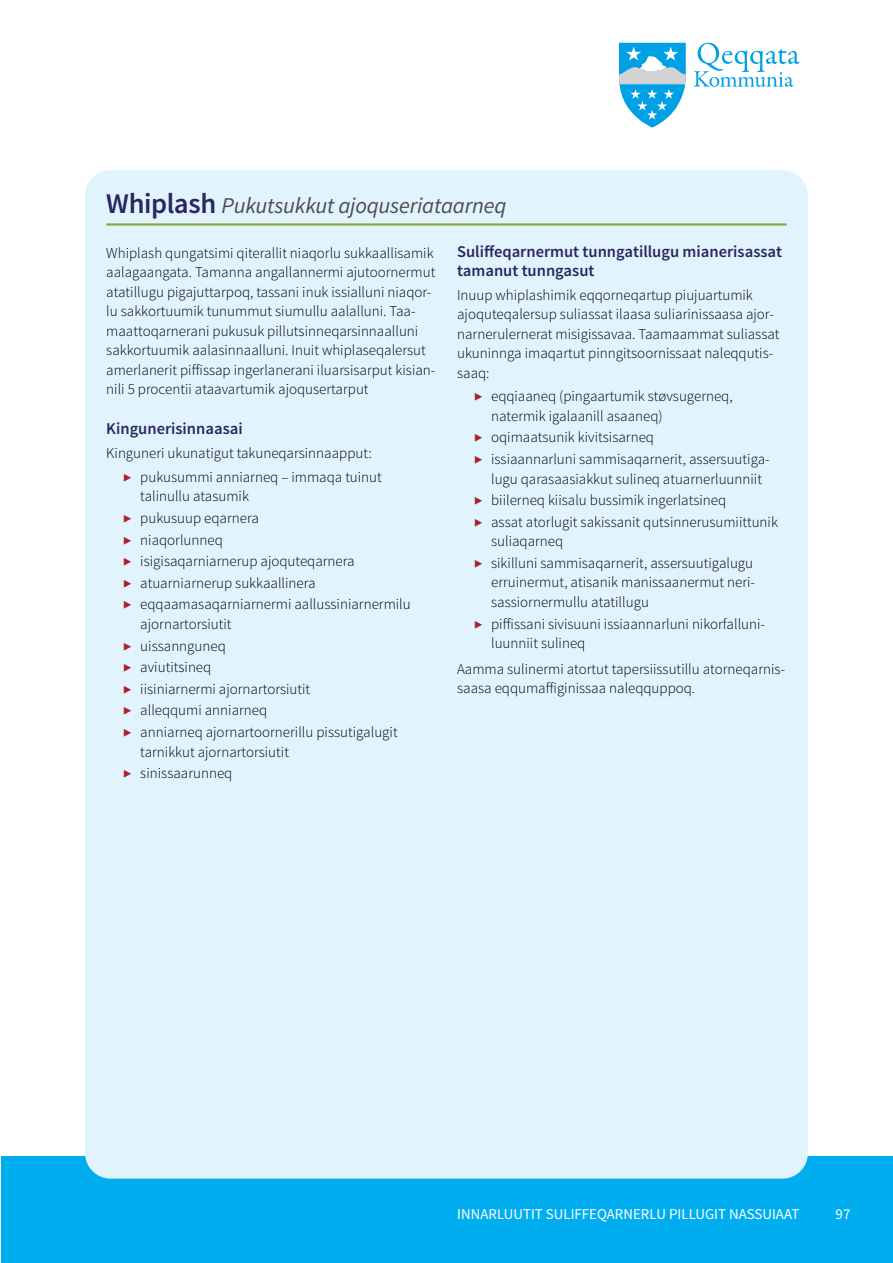
<style>
.page{position:relative;width:893px;height:1263px;background:#fff}
.page>*{position:absolute;margin:0;border:0;box-sizing:border-box;transform-origin:0 0}
.t1{font:italic 22.5px "Source Sans Pro";letter-spacing:-.01em;color:#4d4d4f}
.t2{font:600 16.5px/18.8px "Source Sans Pro";color:#2a2760}
.t3{font:300 15px/19.5px "Source Sans Pro";color:#000}
.t4{font:15px "Source Sans Pro";color:#fff}
.s1{font-weight:600;font-style:normal;font-size:28.5px;color:#2a2760}
.s2{color:#ad1f2d}
</style>
<div class="page">
<div style="left:2px;top:1157px;width:891px;height:106px;background:#00aeef"></div>
<div style="left:85px;top:170px;width:723px;height:1009px;background:#e1f4fd;border-radius:26px"></div>
<svg style="left:694px;top:43px;width:105px;height:44px"></svg>
<svg style="left:619px;top:43px;width:67px;height:85px"></svg>
<hr style="left:106px;top:223px;width:681px;height:3px;background:#8caa45">
<h1 class="t1" style="left:106px;top:191px;width:402px"><span class="s1">Whiplash</span> Pukutsukkut ajoquseriataarneq</h1>
<p class="t3" style="left:106px;top:243px;width:331px">Whiplash qungatsimi qiterallit niaqorlu sukkaallisamik aalagaangata. Tamanna angallannermi ajutoornermut atatillugu pigajuttarpoq, tassani inuk issialluni niaqor&shy;lu sakkortuumik tunummut siumullu aalalluni. Taa&shy;maattoqarnerani pukusuk pillutsinneqarsinnaalluni sakkortuumik aalasinnaalluni. Inuit whiplaseqalersut amerlanerit piffissap ingerlanerani iluarsisarput kisian&shy;nili 5 procentii ataavartumik ajoqusertarput</p>
<p class="t2" style="left:106px;top:420px;width:138px">Kingunerisinnaasai</p>
<p class="t3" style="left:123px;top:441px;width:260px;line-height:23.7px;text-indent:-17px">Kinguneri ukunatigut takuneqarsinnaapput: <span class="s2">▶</span> pukusummi anniarneq – immaqa tuinut</p>
<p class="t3" style="left:123px;top:486px;width:289px;line-height:21.6px;text-indent:17px">talinullu atasumik<br><span class="s2">▶</span> pukusuup eqarnera<br><span class="s2">▶</span> niaqorlunneq<br><span class="s2">▶</span> isigisaqarniarnerup ajoquteqarnera<br><span class="s2">▶</span> atuarniarnerup sukkaallinera<br><span class="s2">▶</span> eqqaamasaqarniarnermi aallussiniarnermilu</p>
<p class="t3" style="left:123px;top:613px;width:276px;line-height:21.6px;text-indent:17px">ajornartorsiutit<br><span class="s2">▶</span> uissannguneq<br><span class="s2">▶</span> aviutitsineq<br><span class="s2">▶</span> iisiniarnermi ajornartorsiutit<br><span class="s2">▶</span> alleqqumi anniarneq<br><span class="s2">▶</span> anniarneq ajornartoornerillu pissutigalugit</p>
<p class="t3" style="left:123px;top:741px;width:167px;line-height:21.6px;text-indent:17px">tarnikkut ajornartorsiutit <span class="s2">▶</span> sinissaarunneq</p>
<p class="t2" style="left:457px;top:243px;width:326px">Suliffeqarnermut tunngatillugu mianerisassat tamanut tunngasut</p>
<p class="t3" style="left:457px;top:285px;width:324px">Inuup whiplashimik eqqorneqartup piujuartumik ajoquteqalersup suliassat ilaasa suliarinissaasa ajor&shy;narnerulernerat misigissavaa. Taamaammat suliassat ukuninnga imaqartut pinngitsoornissaat naleqqutis&shy;saaq:</p>
<p class="t3" style="left:491px;top:387px;width:243px;text-indent:-17px"><span class="s2">▶</span> eqqiaaneq (pingaartumik støvsugerneq, natermik igalaanill asaaneq)</p>
<p class="t3" style="left:474px;top:427px;width:296px;line-height:21.6px"><span class="s2">▶</span> oqimaatsunik kivitsisarneq<br><span class="s2">▶</span> issiaannarluni sammisaqarnerit, assersuutiga-</p>
<p class="t3" style="left:474px;top:468px;width:305px;line-height:21.6px;text-indent:17px">lugu qarasaasiakkut sulineq atuarnerluunniit<br><span class="s2">▶</span> biilerneq kiisalu bussimik ingerlatsineq<br><span class="s2">▶</span> assat atorlugit sakissanit qutsinnerusumiittunik</p>
<p class="t3" style="left:474px;top:531px;width:281px;line-height:21.6px;text-indent:17px">suliaqarneq<br><span class="s2">▶</span> sikilluni sammisaqarnerit, assersuutigalugu</p>
<p class="t3" style="left:491px;top:573px;width:264px">erruinermut, atisanik manissaanermut neri&shy;sassiornermullu atatillugu</p>
<p class="t3" style="left:491px;top:614px;width:274px;text-indent:-17px"><span class="s2">▶</span> piffissani sivisuuni issiaannarluni nikorfalluni&shy;luunniit sulineq</p>
<p class="t3" style="left:457px;top:659px;width:330px">Aamma sulinermi atortut tapersiissutillu atorneqarnis&shy;saasa eqqumaffiginissaa naleqquppoq.</p>
<p class="t4" style="left:457px;top:1205px;width:344px">INNARLUUTIT SULIFFEQARNERLU PILLUGIT NASSUIAAT</p>
<p class="t4" style="left:835px;top:1205px;width:16px">97</p>
</div>
